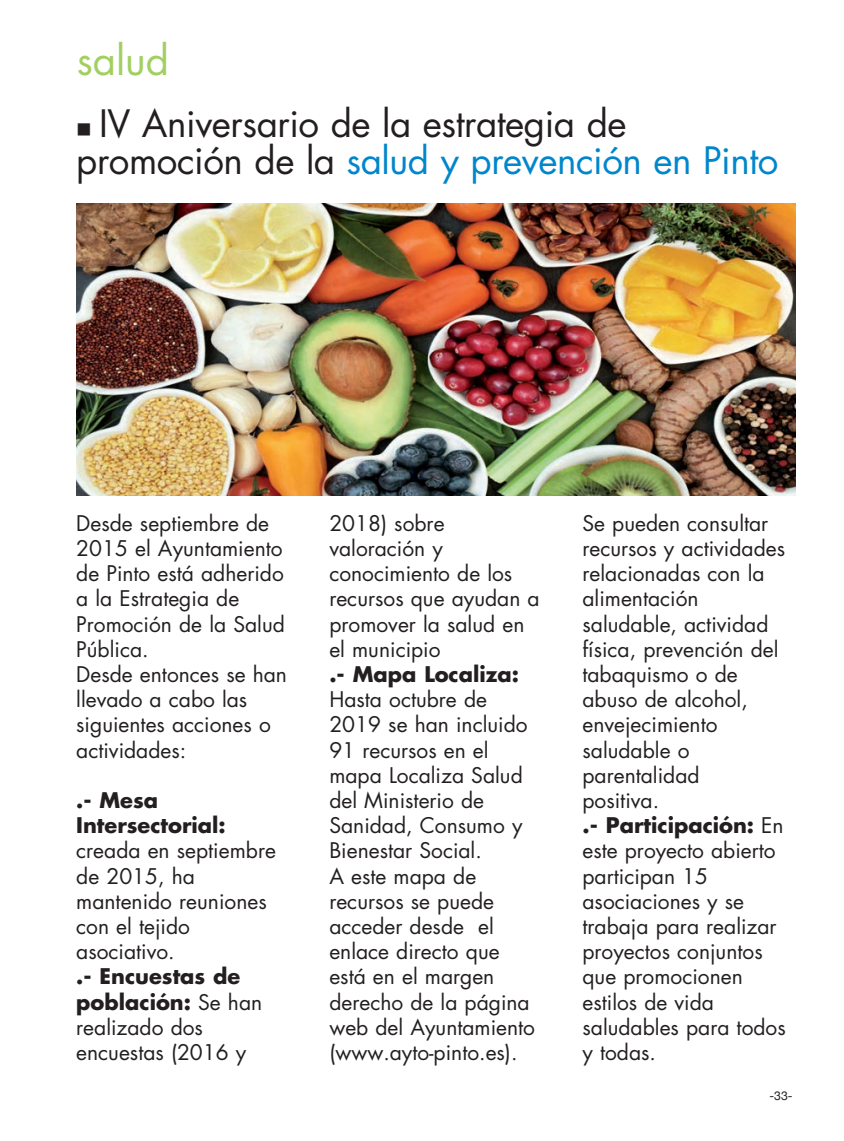
<style>
.page{position:relative;width:844px;height:1141px;background:#fff}
.page>*{position:absolute;margin:0;border:0;box-sizing:border-box;transform-origin:0 0}
.t1{font:40.25px "Futura Std";color:#a2cf62}
.t2{font:36.75px/36.8px "Futura Std";letter-spacing:-.01em;color:#231f20}
.t3{font:21px/25.2px "Futura Std";color:#231f20}
.t4{font:700 21px/25.2px "Futura Std";color:#231f20}
.t5{font:12.25px "Helvetica Neue";color:#231f20}
.s1{color:#0086cc}
.s2{font-weight:700}
</style>
<div class="page">
<img style="left:76px;top:203px;width:719px;height:293px">
<h1 class="t1" style="left:77px;top:42px;width:94px">salud</h1>
<h2 class="t2" style="left:76px;top:108px;width:703px">■ IV Aniversario de la estrategia de promoción de la <span class="s1">salud y prevención en Pinto</span></h2>
<p class="t3" style="left:76px;top:512px;width:212px">Desde septiembre de<br>2015 el Ayuntamiento de Pinto está adherido a la Estrategia de<br>Promoción de la Salud<br>Pública.<br>Desde entonces se han llevado a cabo las siguientes acciones o actividades:</p>
<p class="t4" style="left:76px;top:789px;width:151px">.- Mesa<br>Intersectorial:</p>
<p class="t3" style="left:76px;top:840px;width:201px">creada en septiembre de 2015, ha mantenido reuniones con el tejido asociativo.</p>
<p class="t3" style="left:76px;top:966px;width:187px"><span class="s2">.- Encuestas de población:</span> Se han realizado dos encuestas (2016 y</p>
<p class="t3" style="left:329px;top:512px;width:212px">2018) sobre valoración y conocimiento de los recursos que ayudan a promover la salud en el municipio</p>
<p class="t4" style="left:329px;top:663px;width:191px">.- Mapa Localiza:</p>
<p class="t3" style="left:329px;top:689px;width:207px">Hasta octubre de<br>2019 se han incluido<br>91 recursos en el mapa Localiza Salud del Ministerio de<br>Sanidad, Consumo y<br>Bienestar Social.<br>A este mapa de recursos se puede acceder desde el enlace directo que está en el margen derecho de la página web del Ayuntamiento (www.ayto-pinto.es).</p>
<p class="t3" style="left:582px;top:512px;width:205px">Se pueden consultar recursos y actividades relacionadas con la alimentación saludable, actividad física, prevención del tabaquismo o de abuso de alcohol, envejecimiento saludable o parentalidad<br>positiva.<br><span class="s2">.- Participación:</span> En este proyecto abierto participan 15 asociaciones y se trabaja para realizar proyectos conjuntos que promocionen estilos de vida saludables para todos y todas.</p>
<p class="t5" style="left:769px;top:1087px;width:25px">-33-</p>
</div>
